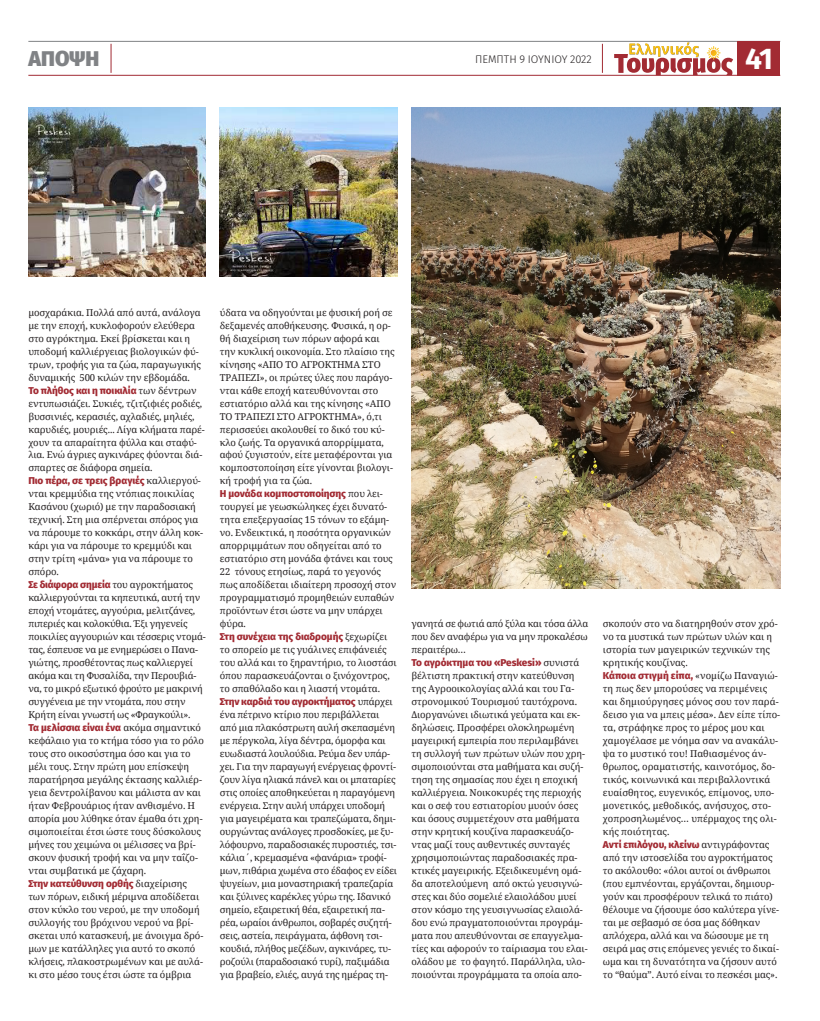
<style>
.page{position:relative;width:820px;height:1021px;background:#fff}
.page>*{position:absolute;margin:0;border:0;box-sizing:border-box;transform-origin:0 0}
.t1{font:700 30px "Fira Sans";color:#fff}
.t2{font:900 21px "Fira Sans";letter-spacing:.005em;color:#808285}
.t3{font:300 11px "Fira Sans";color:#231f20}
._4__ARTHRA_KEIMENO{font:800 10px "Fira Sans";letter-spacing:-.005em;color:#a22b33}
._4__ARTHRA_KEIMENO-2{font:9.5px/13px "Noto Serif";letter-spacing:-.01em;color:#231f20}
.s1{font-family:"Noto Serif";font-weight:400;font-size:9.5px;color:#231f20}
</style>
<div class="page">
<hr style="left:28px;top:41px;width:752px;height:1px;background:#808285">
<svg style="left:614px;top:42px;width:118px;height:33px"></svg>
<div style="left:737px;top:41px;width:43px;height:35px;background:#a22b33"></div>
<hr style="left:28px;top:75px;width:752px;height:1px;background:#a22b33">
<svg style="left:111px;top:44px;width:1px;height:29px"></svg>
<svg style="left:602px;top:44px;width:1px;height:29px"></svg>
<img style="left:411px;top:107px;width:369px;height:481px">
<img style="left:28px;top:107px;width:178px;height:169px">
<img style="left:220px;top:107px;width:177px;height:169px">
<h2 class="t2" style="left:28px;top:40px;width:72px">ΑΠΟΨΗ</h2>
<p class="t3" style="left:475px;top:52px;width:118px">ΠΕΜΠΤΗ 9 ΙΟΥΝΙΟΥ 2022</p>
<h1 class="t1" style="left:744px;top:33px;width:29px">41</h1>
<p class="_4__ARTHRA_KEIMENO-2" style="left:28px;top:305px;width:174px">μοσχαράκια. Πολλά από αυτά, ανάλογα με την εποχή, κυκλοφορούν ελεύθερα στο αγρόκτημα. Εκεί βρίσκεται και η υποδομή καλλιέργειας βιολογικών φύ&shy;τρων, τροφής για τα ζώα, παραγωγικής δυναμικής 500 κιλών την εβδομάδα.</p>
<p class="_4__ARTHRA_KEIMENO" style="left:28px;top:381px;width:170px">Το πλήθος και η ποικιλία <span class="s1">των δέντρων</span></p>
<p class="_4__ARTHRA_KEIMENO-2" style="left:28px;top:396px;width:178px">εντυπωσιάζει. Συκιές, τζιτζιφιές ροδιές, βυσσινιές, κερασιές, αχλαδιές, μηλιές, καρυδιές, μουριές... Λίγα κλήματα παρέ&shy;χουν τα απαραίτητα φύλλα και σταφύ&shy;λια. Ενώ άγριες αγκινάρες φύονται διά&shy;σπαρτες σε διάφορα σημεία.</p>
<p class="_4__ARTHRA_KEIMENO" style="left:28px;top:472px;width:174px">Πιο πέρα, σε τρεις βραγιές <span class="s1">καλλιεργού-</span></p>
<p class="_4__ARTHRA_KEIMENO-2" style="left:28px;top:487px;width:176px">νται κρεμμύδια της ντόπιας ποικιλίας<br>Κασάνου (χωριό) με την παραδοσιακή τεχνική. Στη μια σπέρνεται σπόρος για να πάρουμε το κοκκάρι, στην άλλη κοκ&shy;κάρι για να πάρουμε το κρεμμύδι και στην τρίτη «μάνα» για να πάρουμε το σπόρο.</p>
<p class="_4__ARTHRA_KEIMENO" style="left:28px;top:576px;width:166px">Σε διάφορα σημεία <span class="s1">του αγροκτήματος</span></p>
<p class="_4__ARTHRA_KEIMENO-2" style="left:28px;top:591px;width:179px">καλλιεργούνται τα κηπευτικά, αυτή την εποχή ντομάτες, αγγούρια, μελιτζάνες, πιπεριές και κολοκύθια. Έξι γηγενείς ποικιλίες αγγουριών και τέσσερις ντομά&shy;τας, έσπευσε να με ενημερώσει ο Πανα&shy;γιώτης, προσθέτοντας πως καλλιεργεί ακόμα και τη Φυσαλίδα, την Περουβιά&shy;να, το μικρό εξωτικό φρούτο με μακρινή συγγένεια με την ντομάτα, που στην Κρήτη είναι γνωστή ως «Φραγκούλι».</p>
<p class="_4__ARTHRA_KEIMENO" style="left:28px;top:719px;width:174px">Τα μελίσσια είναι ένα <span class="s1">ακόμα σημαντικό</span></p>
<p class="_4__ARTHRA_KEIMENO-2" style="left:28px;top:734px;width:177px">κεφάλαιο για το κτήμα τόσο για το ρόλο τους στο οικοσύστημα όσο και για το μέλι τους. Στην πρώτη μου επίσκεψη παρατήρησα μεγάλης έκτασης καλλιέρ&shy;γεια δεντρολίβανου και μάλιστα αν και ήταν Φεβρουάριος ήταν ανθισμένο. Η απορία μου λύθηκε όταν έμαθα ότι χρη&shy;σιμοποιείται έτσι ώστε τους δύσκολους μήνες του χειμώνα οι μέλισσες να βρί&shy;σκουν φυσική τροφή και να μην ταΐζο&shy;νται συμβατικά με ζάχαρη.</p>
<p class="_4__ARTHRA_KEIMENO" style="left:28px;top:875px;width:160px">Στην κατεύθυνση ορθής <span class="s1">διαχείρισης</span></p>
<p class="_4__ARTHRA_KEIMENO-2" style="left:28px;top:890px;width:176px">των πόρων, ειδική μέριμνα αποδίδεται στον κύκλο του νερού, με την υποδομή συλλογής του βρόχινου νερού να βρί&shy;σκεται υπό κατασκευή, με άνοιγμα δρό&shy;μων με κατάλληλες για αυτό το σκοπό κλήσεις, πλακοστρωμένων και με αυλά&shy;κι στο μέσο τους έτσι ώστε τα όμβρια</p>
<p class="_4__ARTHRA_KEIMENO-2" style="left:220px;top:305px;width:176px">ύδατα να οδηγούνται με φυσική ροή σε δεξαμενές αποθήκευσης. Φυσικά, η ορ&shy;θή διαχείριση των πόρων αφορά και την κυκλική οικονομία. Στο πλαίσιο της κίνησης «ΑΠΟ ΤΟ ΑΓΡΟΚΤΗΜΑ ΣΤΟ ΤΡΑΠΕΖΙ», οι πρώτες ύλες που παράγο&shy;νται κάθε εποχή κατευθύνονται στο εστιατόριο αλλά και της κίνησης «ΑΠΟ ΤΟ ΤΡΑΠΕΖΙ ΣΤΟ ΑΓΡΟΚΤΗΜΑ», ό,τι περισσεύει ακολουθεί το δικό του κύ&shy;κλο ζωής. Τα οργανικά απορρίμματα, αφού ζυγιστούν, είτε μεταφέρονται για κομποστοποίηση είτε γίνονται βιολογι&shy;κή τροφή για τα ζώα.</p>
<p class="_4__ARTHRA_KEIMENO" style="left:220px;top:485px;width:164px">Η μονάδα κομποστοποίησης <span class="s1">που λει-</span></p>
<p class="_4__ARTHRA_KEIMENO-2" style="left:220px;top:500px;width:178px">τουργεί με γεωσκώληκες έχει δυνατό&shy;τητα επεξεργασίας 15 τόνων το εξάμη&shy;νο. Ενδεικτικά, η ποσότητα οργανικών απορριμμάτων που οδηγείται από το εστιατόριο στη μονάδα φτάνει και τους 22 τόνους ετησίως, παρά το γεγονός πως αποδίδεται ιδιαίτερη προσοχή στον προγραμματισμό προμηθειών ευπαθών προϊόντων έτσι ώστε να μην υπάρχει φύρα.</p>
<p class="_4__ARTHRA_KEIMENO" style="left:220px;top:628px;width:169px">Στη συνέχεια της διαδρομής <span class="s1">ξεχωρίζει</span></p>
<p class="_4__ARTHRA_KEIMENO-2" style="left:220px;top:643px;width:178px">το σπορείο με τις γυάλινες επιφάνειές του αλλά και το ξηραντήριο, το λιοστάσι όπου παρασκευάζονται ο ξινόχοντρος, το σπαθόλαδο και η λιαστή ντομάτα.</p>
<p class="_4__ARTHRA_KEIMENO" style="left:220px;top:693px;width:174px">Στην καρδιά του αγροκτήματος <span class="s1">υπάρχει</span></p>
<p class="_4__ARTHRA_KEIMENO-2" style="left:220px;top:708px;width:179px">ένα πέτρινο κτίριο που περιβάλλεται από μια πλακόστρωτη αυλή σκεπασμένη με πέργκολα, λίγα δέντρα, όμορφα και ευωδιαστά λουλούδια. Ρεύμα δεν υπάρ&shy;χει. Για την παραγωγή ενέργειας φροντί&shy;ζουν λίγα ηλιακά πάνελ και οι μπαταρίες στις οποίες αποθηκεύεται η παραγόμενη ενέργεια. Στην αυλή υπάρχει υποδομή για μαγειρέματα και τραπεζώματα, δημι&shy;ουργώντας ανάλογες προσδοκίες, με ξυ&shy;λόφουρνο, παραδοσιακές πυροστιές, τσι&shy;κάλια΄, κρεμασμένα «φανάρια» τροφί&shy;μων, πιθάρια χωμένα στο έδαφος εν είδει ψυγείων, μια μοναστηριακή τραπεζαρία και ξύλινες καρέκλες γύρω της. Ιδανικό σημείο, εξαιρετική θέα, εξαιρετική πα&shy;ρέα, ωραίοι άνθρωποι, σοβαρές συζητή&shy;σεις, αστεία, πειράγματα, άφθονη τσι&shy;κουδιά, πλήθος μεζέδων, αγκινάρες, τυ&shy;ροζούλι (παραδοσιακό τυρί), παξιμάδια για βραβείο, ελιές, αυγά της ημέρας τη-</p>
<p class="_4__ARTHRA_KEIMENO-2" style="left:411px;top:617px;width:178px;text-align:justify">γανητά σε φωτιά από ξύλα και τόσα άλλα που δεν αναφέρω για να μην προκαλέσω περαιτέρω…</p>
<p class="_4__ARTHRA_KEIMENO" style="left:411px;top:654px;width:169px">Το αγρόκτημα του «Peskesi» <span class="s1">συνιστά</span></p>
<p class="_4__ARTHRA_KEIMENO-2" style="left:411px;top:669px;width:178px">βέλτιστη πρακτική στην κατεύθυνση της Αγροοικολογίας αλλά και του Γα&shy;στρονομικού Τουρισμού ταυτόχρονα.<br>Διοργανώνει ιδιωτικά γεύματα και εκ&shy;δηλώσεις. Προσφέρει ολοκληρωμένη μαγειρική εμπειρία που περιλαμβάνει τη συλλογή των πρώτων υλών που χρη&shy;σιμοποιούνται στα μαθήματα και συζή&shy;τηση της σημασίας που έχει η εποχική καλλιέργεια. Νοικοκυρές της περιοχής και ο σεφ του εστιατορίου μυούν όσες και όσους συμμετέχουν στα μαθήματα στην κρητική κουζίνα παρασκευάζο&shy;ντας μαζί τους αυθεντικές συνταγές χρησιμοποιώντας παραδοσιακές πρα&shy;κτικές μαγειρικής. Εξειδικευμένη ομά&shy;δα αποτελούμενη από οκτώ γευσιγνώ&shy;στες και δύο σομελιέ ελαιολάδου μυεί στον κόσμο της γευσιγνωσίας ελαιολά&shy;δου ενώ πραγματοποιούνται προγράμ&shy;ματα που απευθύνονται σε επαγγελμα&shy;τίες και αφορούν το ταίριασμα του ελαι&shy;ολάδου με το φαγητό. Παράλληλα, υλο&shy;ποιούνται προγράμματα τα οποία απο-</p>
<p class="_4__ARTHRA_KEIMENO-2" style="left:602px;top:617px;width:176px">σκοπούν στο να διατηρηθούν στον χρό&shy;νο τα μυστικά των πρώτων υλών και η ιστορία των μαγειρικών τεχνικών της κρητικής κουζίνας.</p>
<p class="_4__ARTHRA_KEIMENO" style="left:602px;top:667px;width:176px">Κάποια στιγμή είπα, <span class="s1">«νομίζω Παναγιώ-</span></p>
<p class="_4__ARTHRA_KEIMENO-2" style="left:602px;top:682px;width:179px">τη πως δεν μπορούσες να περιμένεις και δημιούργησες μόνος σου τον παρά&shy;δεισο για να μπεις μέσα». Δεν είπε τίπο&shy;τα, στράφηκε προς το μέρος μου και χαμογέλασε με νόημα σαν να ανακάλυ&shy;ψα το μυστικό του! Παθιασμένος άν&shy;θρωπος, οραματιστής, καινοτόμος, δο&shy;τικός, κοινωνικά και περιβαλλοντικά ευαίσθητος, ευγενικός, επίμονος, υπο&shy;μονετικός, μεθοδικός, ανήσυχος, στο&shy;χοπροσηλωμένος… υπέρμαχος της ολι&shy;κής ποιότητας.</p>
<p class="_4__ARTHRA_KEIMENO" style="left:602px;top:836px;width:168px">Αντί επιλόγου, κλείνω <span class="s1">αντιγράφοντας</span></p>
<p class="_4__ARTHRA_KEIMENO-2" style="left:602px;top:851px;width:178px">από την ιστοσελίδα του αγροκτήματος το ακόλουθο: «όλοι αυτοί οι άνθρωποι (που εμπνέονται, εργάζονται, δημιουρ&shy;γούν και προσφέρουν τελικά το πιάτο) θέλουμε να ζήσουμε όσο καλύτερα γίνε&shy;ται με σεβασμό σε όσα μας δόθηκαν απλόχερα, αλλά και να δώσουμε με τη σειρά μας στις επόμενες γενιές το δικαί&shy;ωμα και τη δυνατότητα να ζήσουν αυτό το “θαύμα”. Αυτό είναι το πεσκέσι μας».</p>
</div>
